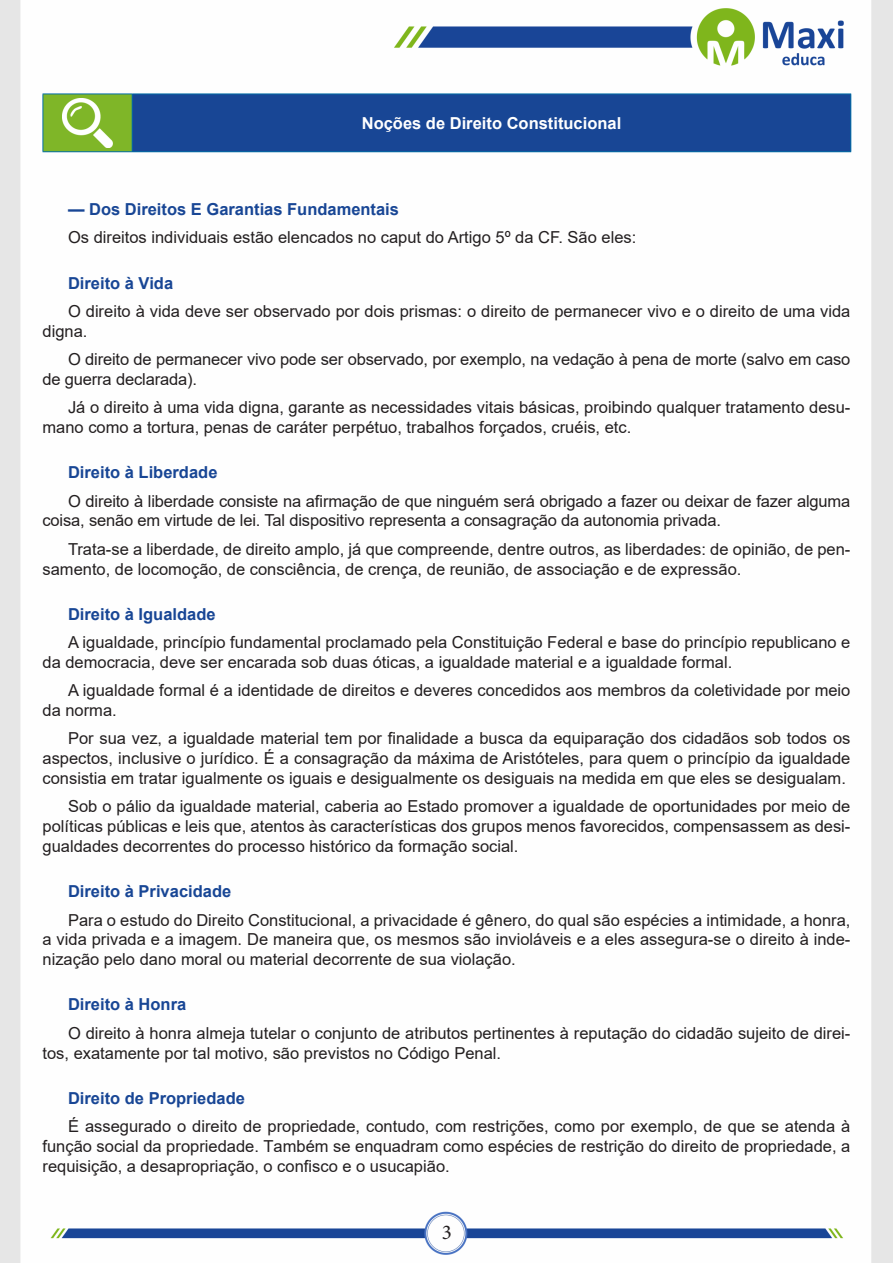
<style>
.page{position:relative;width:893px;height:1263px;background:#fff}
.page>*{position:absolute;margin:0;border:0;box-sizing:border-box;transform-origin:0 0}
.t1{font:21px "Minion Pro";color:#231f20}
.t2{font:16.5px/19.8px "Arial";color:#231f20}
.TITULO_DE_ASSUNTO__CORPO{font:700 16.5px "Arial";color:#184695}
.CENTRALIZAR{font:700 16.5px "Arial";color:#fff}
</style>
<div class="page">
<img style="left:0;top:0;width:893px;height:1263px">
<div style="left:43px;top:94px;width:89px;height:58px;background:#7fb628"></div>
<div style="left:132px;top:94px;width:719px;height:58px;background:#184695"></div>
<hr style="left:43px;top:94px;width:89px;height:1px;background:#036ea6">
<hr style="left:43px;top:94px;width:1px;height:57px;background:#036ea6">
<hr style="left:43px;top:151px;width:89px;height:1px;background:#036ea6">
<hr style="left:132px;top:94px;width:719px;height:1px;background:#036ea6">
<hr style="left:132px;top:94px;width:1px;height:57px;background:#036ea6">
<hr style="left:850px;top:94px;width:1px;height:57px;background:#036ea6">
<hr style="left:132px;top:151px;width:719px;height:1px;background:#036ea6">
<img style="left:62px;top:98px;width:51px;height:49px">
<p class="CENTRALIZAR" style="left:362px;top:111px;width:261px">Noções de Direito Constitucional</p>
<p class="TITULO_DE_ASSUNTO__CORPO" style="left:68px;top:198px;width:333px">— Dos Direitos E Garantias Fundamentais</p>
<p class="t2" style="left:68px;top:228px;width:570px">Os direitos individuais estão elencados no caput do Artigo 5º da CF. São eles:</p>
<p class="TITULO_DE_ASSUNTO__CORPO" style="left:68px;top:271px;width:107px">Direito à Vida</p>
<p class="t2" style="left:43px;top:301px;width:809px;text-indent:26px">O direito à vida deve ser observado por dois prismas: o direito de permanecer vivo e o direito de uma vida digna.</p>
<p class="t2" style="left:43px;top:349px;width:809px;text-indent:26px">O direito de permanecer vivo pode ser observado, por exemplo, na vedação à pena de morte (salvo em caso de guerra declarada).</p>
<p class="t2" style="left:43px;top:397px;width:809px;text-indent:26px">Já o direito à uma vida digna, garante as necessidades vitais básicas, proibindo qualquer tratamento desu&shy;mano como a tortura, penas de caráter perpétuo, trabalhos forçados, cruéis, etc.</p>
<p class="TITULO_DE_ASSUNTO__CORPO" style="left:68px;top:461px;width:151px">Direito à Liberdade</p>
<p class="t2" style="left:43px;top:491px;width:809px;text-indent:26px">O direito à liberdade consiste na afirmação de que ninguém será obrigado a fazer ou deixar de fazer alguma coisa, senão em virtude de lei. Tal dispositivo representa a consagração da autonomia privada.</p>
<p class="t2" style="left:43px;top:539px;width:809px;text-indent:26px">Trata-se a liberdade, de direito amplo, já que compreende, dentre outros, as liberdades: de opinião, de pen&shy;samento, de locomoção, de consciência, de crença, de reunião, de associação e de expressão.</p>
<p class="TITULO_DE_ASSUNTO__CORPO" style="left:68px;top:602px;width:149px">Direito à Igualdade</p>
<p class="t2" style="left:43px;top:632px;width:809px;text-indent:26px">A igualdade, princípio fundamental proclamado pela Constituição Federal e base do princípio republicano e da democracia, deve ser encarada sob duas óticas, a igualdade material e a igualdade formal.</p>
<p class="t2" style="left:43px;top:680px;width:809px;text-indent:26px">A igualdade formal é a identidade de direitos e deveres concedidos aos membros da coletividade por meio da norma.</p>
<p class="t2" style="left:43px;top:728px;width:809px;text-align:justify;text-indent:26px">Por sua vez, a igualdade material tem por finalidade a busca da equiparação dos cidadãos sob todos os aspectos, inclusive o jurídico. É a consagração da máxima de Aristóteles, para quem o princípio da igualdade consistia em tratar igualmente os iguais e desigualmente os desiguais na medida em que eles se desigualam.</p>
<p class="t2" style="left:43px;top:796px;width:809px;text-align:justify;text-indent:26px">Sob o pálio da igualdade material, caberia ao Estado promover a igualdade de oportunidades por meio de políticas públicas e leis que, atentos às características dos grupos menos favorecidos, compensassem as desi&shy;gualdades decorrentes do processo histórico da formação social.</p>
<p class="TITULO_DE_ASSUNTO__CORPO" style="left:68px;top:880px;width:165px">Direito à Privacidade</p>
<p class="t2" style="left:43px;top:910px;width:809px;text-align:justify;text-indent:26px">Para o estudo do Direito Constitucional, a privacidade é gênero, do qual são espécies a intimidade, a honra, a vida privada e a imagem. De maneira que, os mesmos são invioláveis e a eles assegura-se o direito à inde&shy;nização pelo dano moral ou material decorrente de sua violação.</p>
<p class="TITULO_DE_ASSUNTO__CORPO" style="left:68px;top:993px;width:120px">Direito à Honra</p>
<p class="t2" style="left:43px;top:1023px;width:809px;text-indent:26px">O direito à honra almeja tutelar o conjunto de atributos pertinentes à reputação do cidadão sujeito de direi&shy;tos, exatamente por tal motivo, são previstos no Código Penal.</p>
<p class="TITULO_DE_ASSUNTO__CORPO" style="left:68px;top:1086px;width:178px">Direito de Propriedade</p>
<p class="t2" style="left:43px;top:1116px;width:809px;text-align:justify;text-indent:26px">É assegurado o direito de propriedade, contudo, com restrições, como por exemplo, de que se atenda à função social da propriedade. Também se enquadram como espécies de restrição do direito de propriedade, a requisição, a desapropriação, o confisco e o usucapião.</p>
<p class="t1" style="left:442px;top:1218px;width:12px">3</p>
</div>
